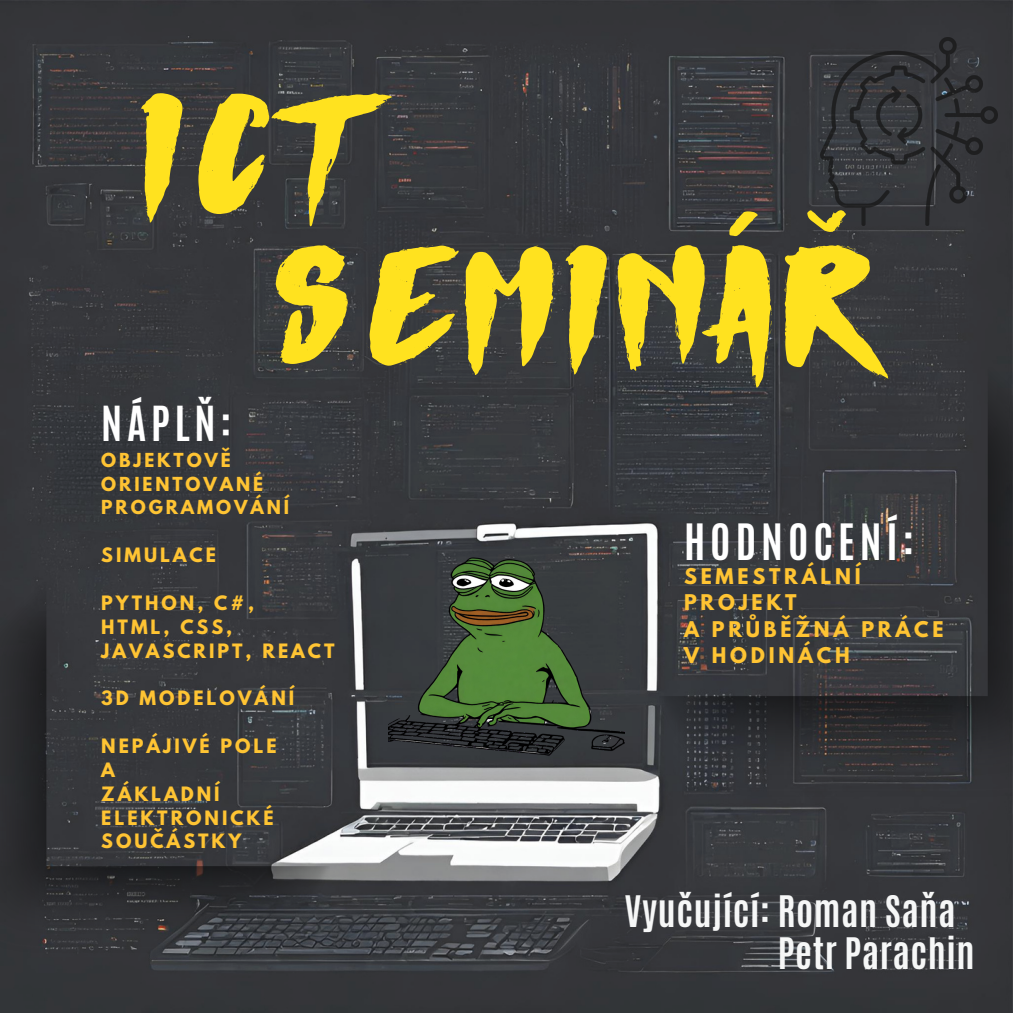
<style>
.page{position:relative;width:1013px;height:1013px;background:#fff}
.page>*{position:absolute;margin:0;border:0;box-sizing:border-box;transform-origin:0 0}
.t1{font:143.5px/151.9px "MONS";letter-spacing:.085em;color:#ffe21f}
.t2{font:700 41.75px "Antonio";letter-spacing:.12em;color:#fff}
.t3{font:700 40.38px "Antonio";letter-spacing:.12em;color:#fff}
.t4{font:700 36.25px "Antonio";letter-spacing:.015em;color:#f6f7f7}
.t5{font:700 19.12px/26.6px "League Spartan";letter-spacing:.195em;color:#ffc433}
.t6{font:700 17.5px/23.9px "League Spartan";letter-spacing:.17em;color:#ffc433}
.t7{font:700 17.12px/23.9px "League Spartan";letter-spacing:.17em;color:#ffc433}
</style>
<div class="page">
<img style="left:0;top:0;width:1012px;height:1012px">
<img style="left:388px;top:535px;width:237px;height:236px">
<img style="left:659px;top:367px;width:353px;height:431px">
<img style="left:0;top:582px;width:329px;height:372px">
<img style="left:820px;top:38px;width:177px;height:187px">
<h4 class="t1" style="left:273px;top:100px;width:597px;text-indent:-132px">ICT<br>SEMINÁŘ</h4>
<h4 class="t3" style="left:101px;top:395px;width:132px">NÁPLŇ:</h4>
<h1 class="t7" style="left:101px;top:450px;width:163px">OBJEKTOVĚ<br>ORIENTOVANÉ</h1>
<p class="t7" style="left:101px;top:498px;width:189px">PROGRAMOVÁNÍ</p>
<h2 class="t6" style="left:101px;top:545px;width:116px">SIMULACE</h2>
<h4 class="t6" style="left:101px;top:593px;width:235px">PYTHON, C#,<br>HTML, CSS,<br>JAVASCRIPT, REACT</h4>
<h2 class="t6" style="left:101px;top:688px;width:194px">3D MODELOVÁNÍ</h2>
<p class="t6" style="left:101px;top:736px;width:177px">NEPÁJIVÉ POLE<br>A<br>ZÁKLADNÍ<br>ELEKTRONICKÉ<br>SOUČÁSTKY</p>
<h4 class="t2" style="left:684px;top:512px;width:232px">HODNOCENÍ:</h4>
<p class="t5" style="left:684px;top:565px;width:261px">SEMESTRÁLNÍ<br>PROJEKT<br>A PRŮBĚŽNÁ PRÁCE<br>V HODINÁCH</p>
<h4 class="t4" style="left:624px;top:885px;width:332px">Vyučující: Roman Saňa</h4>
<p class="t4" style="left:778px;top:928px;width:198px">Petr Parachin</p>
</div>
